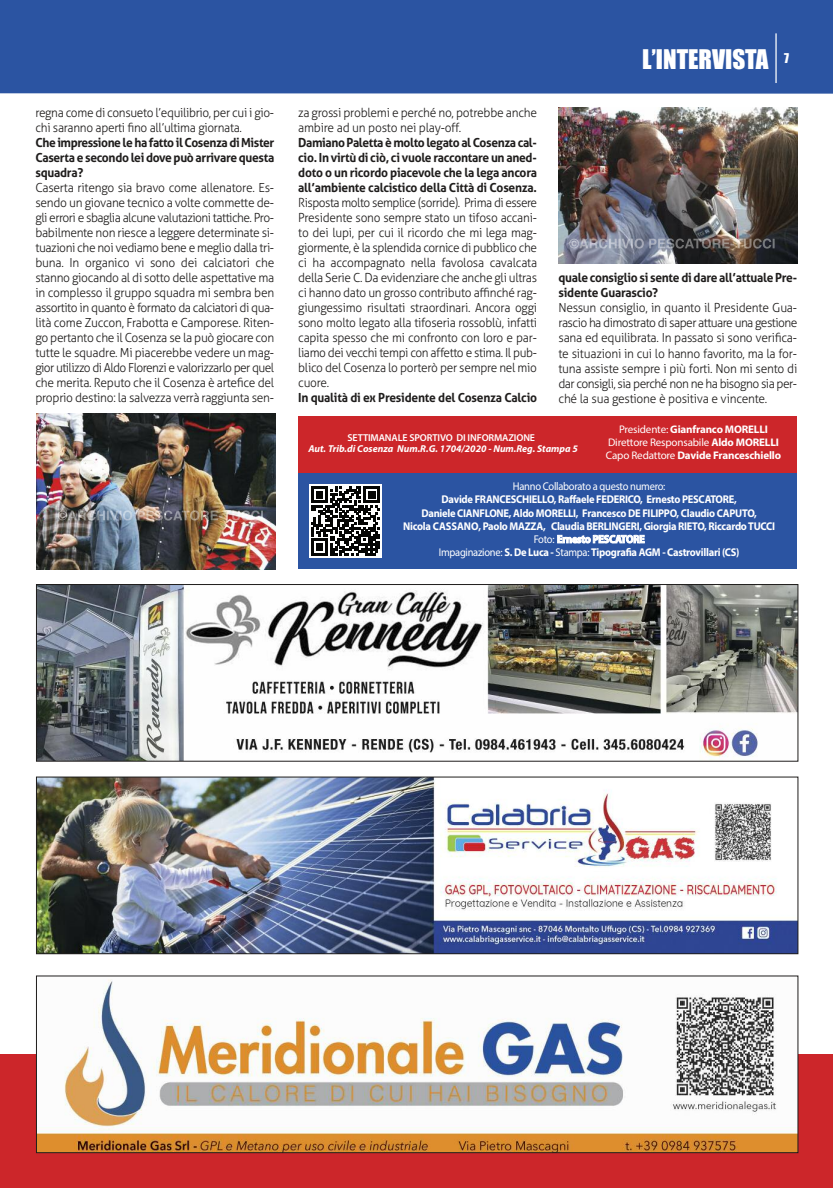
<style>
.page{position:relative;width:833px;height:1188px;background:#fff}
.page>*{position:absolute;margin:0;border:0;box-sizing:border-box;transform-origin:0 0}
.t1{font:25px "Impact";color:#fff}
.t2{font:300 12.5px/15px "Aller";letter-spacing:-.025em;color:#1f1d1c;text-align:justify;scale:.96 1}
.t3{font:300 12.5px/15px "Aller";letter-spacing:-.025em;color:#1f1d1c;scale:.95 1}
.t4{font:700 12.5px/15px "Aller";letter-spacing:-.02em;color:#1f1d1c;text-align:justify;scale:.96 1}
.t5{font:12.5px "Impact";color:#fff}
.t6{font:700 11.25px/13.2px "Myriad Pro";letter-spacing:-.025em;color:#fff;text-align:center;scale:.93 1}
.t7{font:11.25px "Myriad Pro";letter-spacing:-.025em;color:#fff;scale:.93 1}
.t8{font:700 11px/13.2px "Myriad Pro";letter-spacing:-.015em;color:#fff;text-align:center}
.t9{font:italic 700 10px "Myriad Pro";color:#fff}
.t10{font:600 10px "Myriad Pro";letter-spacing:-.015em;color:#fff}
.s1{font-weight:400}
</style>
<div class="page">
<div style="left:0;top:0;width:833px;height:94px;background:#2b54a2"></div>
<div style="left:0;top:1053px;width:833px;height:134px;background:#cc262a"></div>
<hr style="left:775px;top:33px;width:1px;height:50px;background:#fff">
<div style="left:298px;top:433px;width:498px;height:136px;background:#2b54a2"></div>
<svg style="left:309px;top:484px;width:73px;height:73px"></svg>
<svg style="left:311px;top:486px;width:69px;height:69px;background:#5f5f5e"></svg>
<div style="left:298px;top:416px;width:498px;height:56px;background:#cc262a"></div>
<img style="left:38px;top:979px;width:758px;height:171px">
<img style="left:38px;top:778px;width:758px;height:173px">
<div style="left:36px;top:776px;width:762px;height:177px;border:1px solid #1f1d1c"></div>
<img style="left:38px;top:586px;width:758px;height:173px">
<div style="left:36px;top:584px;width:762px;height:177px;border:1px solid #1f1d1c"></div>
<img style="left:558px;top:107px;width:239px;height:156px">
<img style="left:569px;top:238px;width:115px;height:10px">
<img style="left:36px;top:413px;width:239px;height:156px">
<img style="left:58px;top:510px;width:114px;height:10px">
<p class="t3" style="left:35px;top:105px;width:253px">regna come di consueto l’equilibrio, per cui i gio&shy;chi saranno aperti fino all’ultima giornata.</p>
<p class="t4" style="left:35px;top:135px;width:250px">Che impressione le ha fatto il Cosenza di Mister Caserta e secondo lei dove può arrivare questa squadra?</p>
<p class="t2" style="left:35px;top:180px;width:250px">Caserta ritengo sia bravo come allenatore. Es&shy;sendo un giovane tecnico a volte commette de&shy;gli errori e sbaglia alcune valutazioni tattiche. Pro&shy;babilmente non riesce a leggere determinate si&shy;tuazioni che noi vediamo bene e meglio dalla tri&shy;buna. In organico vi sono dei calciatori che stanno giocando al di sotto delle aspettative ma in complesso il gruppo squadra mi sembra ben assortito in quanto è formato da calciatori di qua&shy;lità come Zuccon, Frabotta e Camporese. Riten&shy;go pertanto che il Cosenza se la può giocare con tutte le squadre. Mi piacerebbe vedere un mag&shy;gior utilizzo di Aldo Florenzi e valorizzarlo per quel che merita. Reputo che il Cosenza è artefice del proprio destino: la salvezza verrà raggiunta sen-</p>
<p class="t2" style="left:298px;top:105px;width:250px">za grossi problemi e perché no, potrebbe anche ambire ad un posto nei play-off.</p>
<p class="t4" style="left:298px;top:135px;width:250px">Damiano Paletta è molto legato al Cosenza cal&shy;cio. In virtù di ciò, ci vuole raccontare un aned&shy;doto o un ricordo piacevole che la lega ancora all’ambiente calcistico della Città di Cosenza.</p>
<p class="t3" style="left:298px;top:195px;width:253px;text-align:justify">Risposta molto semplice (sorride). Prima di essere Presidente sono sempre stato un tifoso accani&shy;to dei lupi, per cui il ricordo che mi lega mag&shy;giormente, è la splendida cornice di pubblico che ci ha accompagnato nella favolosa cavalcata della Serie C. Da evidenziare che anche gli ultras ci hanno dato un grosso contributo affinché rag&shy;giungessimo risultati straordinari. Ancora oggi sono molto legato alla tifoseria rossoblù, infatti capita spesso che mi confronto con loro e par&shy;liamo dei vecchi tempi con affetto e stima. Il pub&shy;blico del Cosenza lo porterò per sempre nel mio cuore.</p>
<p class="t4" style="left:298px;top:390px;width:250px">In qualità di ex Presidente del Cosenza Calcio</p>
<h1 class="t1" style="left:642px;top:46px;width:128px">L’INTERVISTA</h1>
<p class="t5" style="left:784px;top:51px;width:6px">7</p>
<p class="t4" style="left:558px;top:270px;width:250px">quale consiglio si sente di dare all’attuale Pre&shy;sidente Guarascio?</p>
<p class="t2" style="left:558px;top:300px;width:250px">Nessun consiglio, in quanto il Presidente Gua&shy;rascio ha dimostrato di saper attuare una gestione sana ed equilibrata. In passato si sono verifica&shy;te situazioni in cui lo hanno favorito, ma la for&shy;tuna assiste sempre i più forti. Non mi sento di dar consigli, sia perché non ne ha bisogno sia per&shy;ché la sua gestione è positiva e vincente.</p>
<p class="t8" style="left:606px;top:423px;width:177px"><span class="s1">Presidente:</span> Gianfranco MORELLI<br><span class="s1">Direttore Responsabile</span> Aldo MORELLI<br><span class="s1">Capo Redattore</span> Davide Franceschiello</p>
<p class="t7" style="left:513px;top:482px;width:165px">Hanno Collaborato a questo numero:</p>
<p class="t6" style="left:403px;top:493px;width:401px">Davide FRANCESCHIELLO, Raffaele FEDERICO, Ernesto PESCATORE,<br>Daniele CIANFLONE, Aldo MORELLI, Francesco DE FILIPPO, Claudio CAPUTO,<br>Nicola CASSANO, Paolo MAZZA, Claudia BERLINGERI, Giorgia RIETO, RiccardoTUCCI <span class="s1">Foto:</span> Ernesto PESCATORE<br><span class="s1">Impaginazione:</span> S. De Luca - <span class="s1">Stampa:</span> Tipografia AGM - Castrovillari (CS)</p>
<p class="t10" style="left:347px;top:433px;width:189px">SETTIMANALE SPORTIVO DI INFORMAZIONE</p>
<p class="t9" style="left:308px;top:444px;width:271px">Aut. Trib.di Cosenza Num.R.G. 1704/2020 - Num.Reg. Stampa 5</p>
</div>
